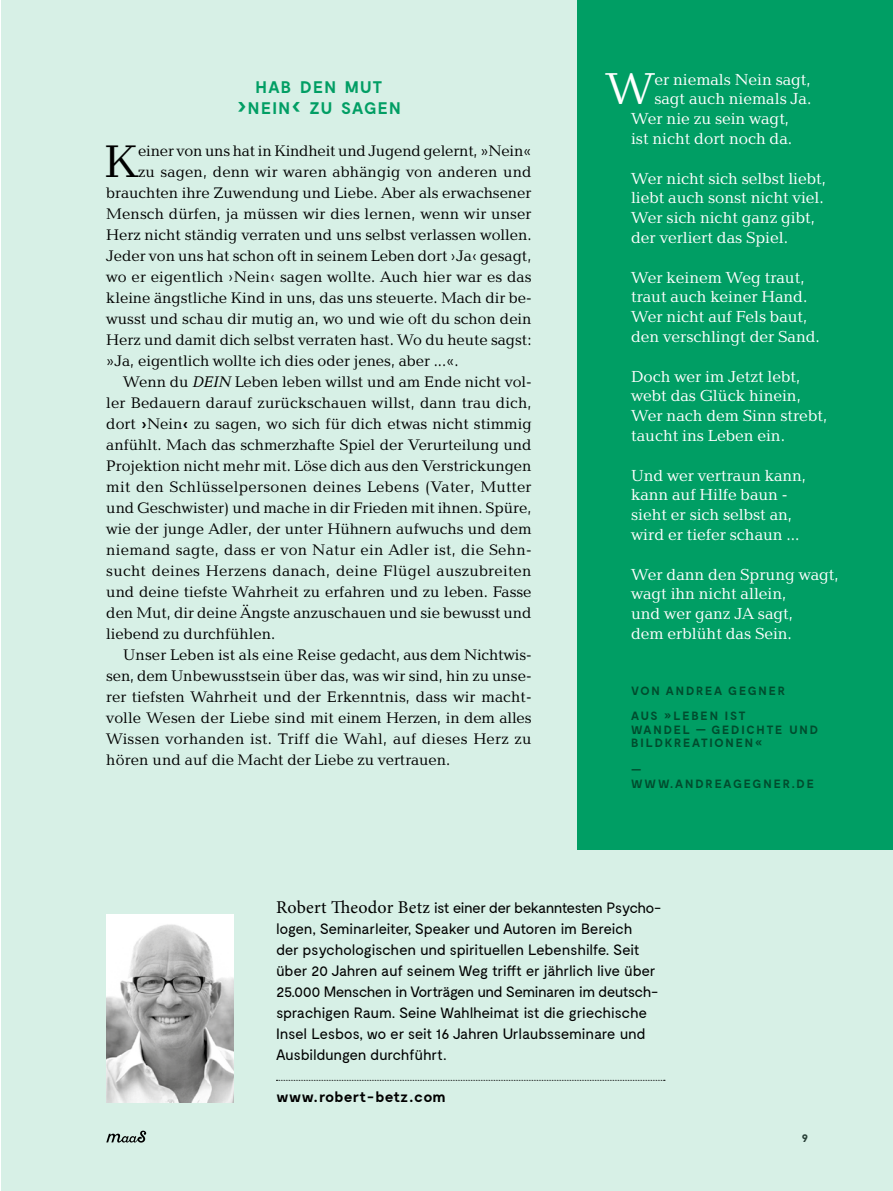
<style>
.page{position:relative;width:893px;height:1191px;background:#fff}
.page>*{position:absolute;margin:0;border:0;box-sizing:border-box;transform-origin:0 0}
.t1{font:47.1px "Baltica";color:#000}
.t2{font:46.05px "Baltica";color:#fff}
.t3{font:700 16.8px/21px "Moderat";letter-spacing:.07em;color:#019e64;text-align:center}
.t4{font:16.5px/19.8px "Baltica";color:#fff}
.t5{font:15.75px "Baltica";color:#000}
.t6{font:15.75px "Baltica";letter-spacing:.02em;color:#000}
.t7{font:15px/21px "Moderat";letter-spacing:-.025em;color:#000}
.t8{font:700 15px "Moderat";letter-spacing:.005em;color:#000}
.t9{font:700 12px/13.5px "Moderat";letter-spacing:.15em;color:#004c2e}
.t10{font:700 12px "Moderat";color:#000}
.s1{font-size:24px}
.s2{font-style:italic}
.s3{font-weight:800}
.s4{font-family:"Minion Pro";font-size:18px}
</style>
<div class="page">
<div style="left:1px;top:0;width:892px;height:1191px;background:#d7f0e6"></div>
<div style="left:577px;top:0;width:316px;height:849px;background:#009e64"></div>
<svg style="left:276px;top:1080px;width:389px;height:1px"></svg>
<img style="left:106px;top:915px;width:128px;height:187px">
<svg style="left:106px;top:1130px;width:40px;height:12px"></svg>
<p class="t3" style="left:237px;top:78px;width:165px">HAB DEN MUT <span class="s1">›</span>NEIN<span class="s1">‹</span> ZU SAGEN</p>
<h1 class="t1" style="left:104px;top:132px;width:36px">K</h1>
<p class="t5" style="left:138px;top:141px;width:395px">einer von uns hat in Kindheit und Jugend gelernt, »Nein«</p>
<p class="t5" style="left:138px;top:162px;width:395px">zu sagen, denn wir waren abhängig von anderen und</p>
<p class="t5" style="left:106px;top:183px;width:427px">brauchten ihre Zuwendung und Liebe. Aber als erwachsener</p>
<p class="t5" style="left:106px;top:204px;width:427px">Mensch dürfen, ja müssen wir dies lernen, wenn wir unser</p>
<p class="t5" style="left:106px;top:225px;width:427px">Herz nicht ständig verraten und uns selbst verlassen wollen.</p>
<p class="t5" style="left:106px;top:246px;width:427px">Jeder von uns hat schon oft in seinem Leben dort ›Ja‹ gesagt,</p>
<p class="t5" style="left:106px;top:267px;width:427px">wo er eigentlich ›Nein‹ sagen wollte. Auch hier war es das</p>
<p class="t5" style="left:106px;top:288px;width:427px">kleine ängstliche Kind in uns, das uns steuerte. Mach dir be-</p>
<p class="t5" style="left:106px;top:309px;width:427px">wusst und schau dir mutig an, wo und wie oft du schon dein</p>
<p class="t5" style="left:106px;top:330px;width:427px">Herz und damit dich selbst verraten hast. Wo du heute sagst:</p>
<p class="t5" style="left:106px;top:351px;width:354px">»Ja, eigentlich wollte ich dies oder jenes, aber ...«.</p>
<p class="t5" style="left:123px;top:372px;width:410px">Wenn du <span class="s2">DEIN</span> Leben leben willst und am Ende nicht vol-</p>
<p class="t5" style="left:106px;top:393px;width:427px">ler Bedauern darauf zurückschauen willst, dann trau dich,</p>
<p class="t5" style="left:106px;top:414px;width:427px">dort <span class="s3">›</span>Nein<span class="s3">‹</span> zu sagen, wo sich für dich etwas nicht stimmig</p>
<p class="t5" style="left:106px;top:435px;width:427px">anfühlt. Mach das schmerzhafte Spiel der Verurteilung und</p>
<p class="t5" style="left:106px;top:456px;width:427px">Projektion nicht mehr mit. Löse dich aus den Verstrickungen</p>
<p class="t6" style="left:106px;top:477px;width:427px">mit den Schlüsselpersonen deines Lebens (Vater, Mutter</p>
<p class="t5" style="left:106px;top:498px;width:427px">und Geschwister) und mache in dir Frieden mit ihnen. Spüre,</p>
<p class="t5" style="left:106px;top:519px;width:427px">wie der junge Adler, der unter Hühnern aufwuchs und dem</p>
<p class="t6" style="left:106px;top:540px;width:427px">niemand sagte, dass er von Natur ein Adler ist, die Sehn-</p>
<p class="t6" style="left:106px;top:561px;width:427px">sucht deines Herzens danach, deine Flügel auszubreiten</p>
<p class="t5" style="left:106px;top:582px;width:427px">und deine tiefste Wahrheit zu erfahren und zu leben. Fasse</p>
<p class="t5" style="left:106px;top:603px;width:427px">den Mut, dir deine Ängste anzuschauen und sie bewusst und</p>
<p class="t5" style="left:106px;top:624px;width:171px">liebend zu durchfühlen.</p>
<p class="t5" style="left:123px;top:645px;width:410px">Unser Leben ist als eine Reise gedacht, aus dem Nichtwis-</p>
<p class="t5" style="left:106px;top:666px;width:427px">sen, dem Unbewusstsein über das, was wir sind, hin zu unse-</p>
<p class="t5" style="left:106px;top:687px;width:427px">rer tiefsten Wahrheit und der Erkenntnis, dass wir macht-</p>
<p class="t5" style="left:106px;top:708px;width:427px">volle Wesen der Liebe sind mit einem Herzen, in dem alles</p>
<p class="t6" style="left:106px;top:729px;width:427px">Wissen vorhanden ist. Triff die Wahl, auf dieses Herz zu</p>
<p class="t5" style="left:106px;top:750px;width:345px">hören und auf die Macht der Liebe zu vertrauen.</p>
<h2 class="t2" style="left:606px;top:60px;width:50px">W</h2>
<p class="t4" style="left:654px;top:70px;width:158px">er niemals Nein sagt,</p>
<p class="t4" style="left:654px;top:89px;width:159px">sagt auch niemals Ja.</p>
<p class="t4" style="left:631px;top:109px;width:160px">Wer nie zu sein wagt,</p>
<p class="t4" style="left:631px;top:129px;width:163px">ist nicht dort noch da.</p>
<p class="t4" style="left:631px;top:169px;width:196px">Wer nicht sich selbst liebt, liebt auch sonst nicht viel.<br>Wer sich nicht ganz gibt, der verliert das Spiel.</p>
<p class="t4" style="left:631px;top:268px;width:190px">Wer keinem Weg traut, traut auch keiner Hand.<br>Wer nicht auf Fels baut, den verschlingt der Sand.</p>
<p class="t4" style="left:631px;top:367px;width:198px">Doch wer im Jetzt lebt, webt das Glück hinein,<br>Wer nach dem Sinn strebt, taucht ins Leben ein.</p>
<p class="t4" style="left:631px;top:466px;width:177px">Und wer vertraun kann, kann auf Hilfe baun - sieht er sich selbst an, wird er tiefer schaun ...</p>
<p class="t4" style="left:631px;top:565px;width:209px">Wer dann den Sprung wagt, wagt ihn nicht allein,<br>und wer ganz JA sagt,<br>dem erblüht das Sein.</p>
<p class="t9" style="left:631px;top:678px;width:156px;line-height:25.5px">VON ANDREA GEGNER<br>AUS »LEBEN IST</p>
<p class="t9" style="left:631px;top:723px;width:188px">WANDEL — GEDICHTE UND<br>BILDKREATIONEN«</p>
<p class="t9" style="left:631px;top:763px;width:184px">—<br>WWW.ANDREAGEGNER.DE</p>
<p class="t7" style="left:276px;top:897px;width:387px"><span class="s4">Robert Theodor Betz</span> ist einer der bekanntesten Psycho&shy;logen, Seminarleiter, Speaker und Autoren im Bereich<br>der psychologischen und spirituellen Lebenshilfe. Seit über 20 Jahren auf seinem Weg trifft er jährlich live über 25.000 Menschen in Vorträgen und Seminaren im deutsch&shy;sprachigen Raum. Seine Wahlheimat ist die griechische Insel Lesbos, wo er seit 16 Jahren Urlaubsseminare und Ausbildungen durchführt.</p>
<p class="t8" style="left:276px;top:1087px;width:171px">www.robert-betz.com</p>
<p class="t10" style="left:802px;top:1130px;width:8px">9</p>
</div>
